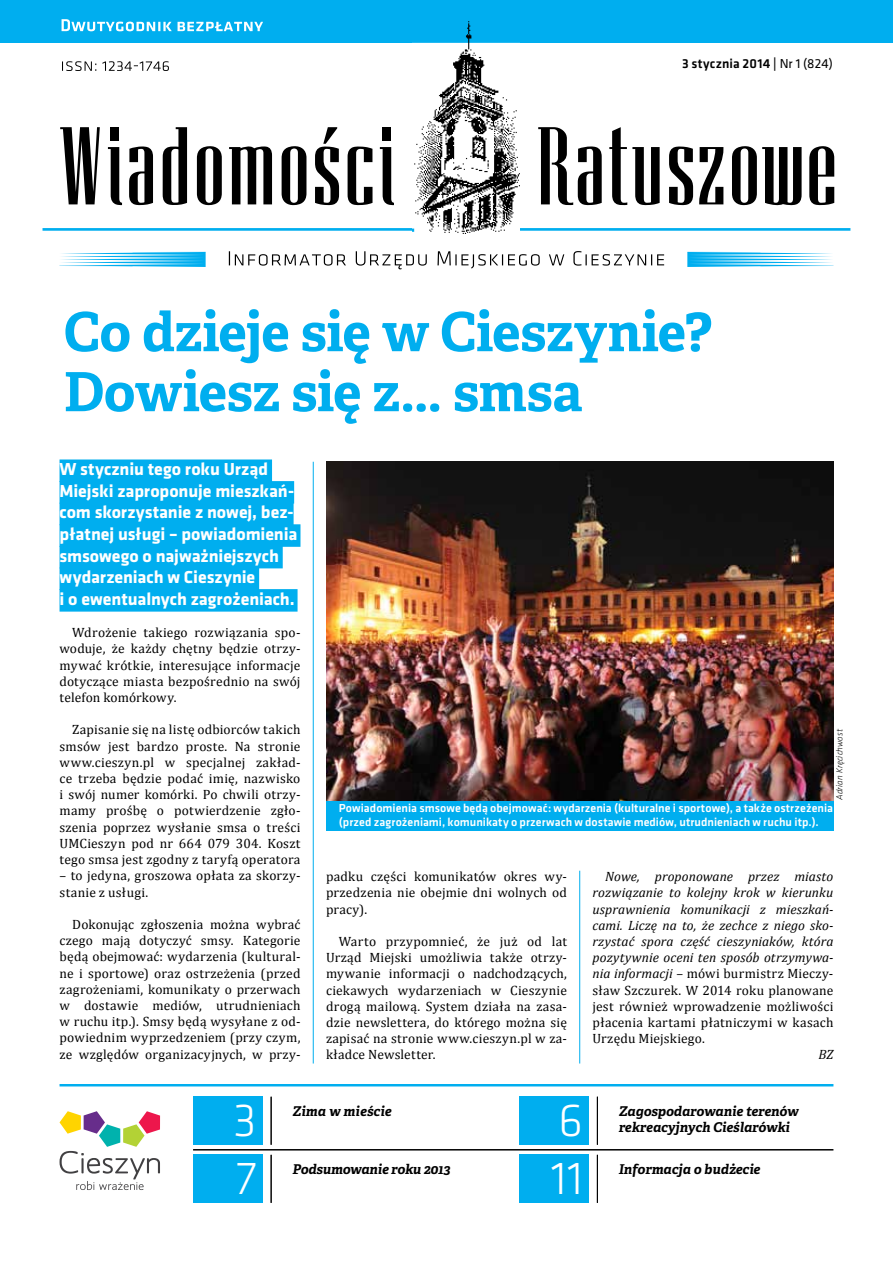
<style>
.page{position:relative;width:893px;height:1263px;background:#fff}
.page>*{position:absolute;margin:0;border:0;box-sizing:border-box;transform-origin:0 0}
.t1{font:700 54px/60px "Adelle Basic";letter-spacing:-.01em;color:#00aeef}
.t2{font:300 48px/58.2px "Klavika";color:#fff}
.t3{font:700 18px/21.6px "Klavika";letter-spacing:-.005em;color:#fff}
.t4{font:13.5px/16.2px "Cambria";letter-spacing:.015em;color:#000;text-align:justify}
.t5{font:italic 13.5px/16.2px "Cambria";letter-spacing:.01em;color:#000;text-align:justify}
.t6{font:italic 700 13.5px/16.2px "Adelle Basic";color:#000}
.t7{font:500 13.5px "Klavika";letter-spacing:.015em;color:#000}
.t8{font:500 12px/14.4px "Klavika";letter-spacing:.005em;color:#fff}
.t9{font:italic 300 9px "Klavika";letter-spacing:.015em;color:#000}
.s1{font-weight:400}
.s2{font-style:normal}
</style>
<div class="page">
<div style="left:0;top:0;width:893px;height:43px;background:#00aeef"></div>
<svg style="left:62px;top:19px;width:201px;height:12px"></svg>
<hr style="left:43px;top:228px;width:371px;height:3px;background:#00aeef">
<hr style="left:519px;top:228px;width:331px;height:3px;background:#00aeef">
<svg style="left:59px;top:252px;width:147px;height:15px"></svg>
<svg style="left:687px;top:252px;width:146px;height:15px"></svg>
<img style="left:413px;top:21px;width:107px;height:212px">
<svg style="left:809px;top:146px;width:25px;height:59px"></svg>
<svg style="left:699px;top:147px;width:24px;height:57px"></svg>
<svg style="left:669px;top:146px;width:24px;height:59px"></svg>
<svg style="left:609px;top:127px;width:51px;height:78px"></svg>
<svg style="left:732px;top:146px;width:70px;height:59px"></svg>
<svg style="left:538px;top:127px;width:64px;height:78px"></svg>
<svg style="left:197px;top:146px;width:25px;height:59px"></svg>
<svg style="left:282px;top:146px;width:24px;height:59px"></svg>
<svg style="left:129px;top:146px;width:24px;height:59px"></svg>
<div style="left:383px;top:127px;width:8px;height:13px;background:#000"></div>
<svg style="left:380px;top:147px;width:14px;height:58px"></svg>
<div style="left:111px;top:127px;width:8px;height:13px;background:#000"></div>
<svg style="left:108px;top:147px;width:14px;height:58px"></svg>
<svg style="left:229px;top:146px;width:43px;height:58px"></svg>
<svg style="left:60px;top:127px;width:40px;height:77px"></svg>
<svg style="left:315px;top:127px;width:24px;height:78px"></svg>
<svg style="left:348px;top:146px;width:24px;height:59px"></svg>
<svg style="left:163px;top:127px;width:24px;height:78px"></svg>
<svg style="left:62px;top:61px;width:107px;height:10px"></svg>
<svg style="left:229px;top:251px;width:435px;height:18px"></svg>
<svg style="left:60px;top:1111px;width:100px;height:79px"></svg>
<hr style="left:193px;top:1149px;width:640px;height:1px;background:#000">
<hr style="left:60px;top:1084px;width:773px;height:2px;background:#00aeef">
<div style="left:519px;top:1155px;width:70px;height:48px;background:#00aeef"></div>
<div style="left:519px;top:1097px;width:70px;height:48px;background:#00aeef"></div>
<hr style="left:597px;top:1097px;width:1px;height:48px;background:#000">
<hr style="left:597px;top:1155px;width:1px;height:48px;background:#000">
<div style="left:193px;top:1155px;width:70px;height:48px;background:#00aeef"></div>
<div style="left:193px;top:1097px;width:70px;height:48px;background:#00aeef"></div>
<hr style="left:271px;top:1097px;width:1px;height:48px;background:#000">
<hr style="left:271px;top:1155px;width:1px;height:48px;background:#000">
<div style="left:326px;top:800px;width:507px;height:31px;background:#00aeef"></div>
<div style="left:60px;top:459px;width:212px;height:23px;background:#00aeef"></div>
<div style="left:60px;top:481px;width:234px;height:23px;background:#00aeef"></div>
<div style="left:60px;top:503px;width:234px;height:22px;background:#00aeef"></div>
<div style="left:60px;top:524px;width:240px;height:23px;background:#00aeef"></div>
<div style="left:60px;top:546px;width:223px;height:22px;background:#00aeef"></div>
<div style="left:60px;top:567px;width:199px;height:23px;background:#00aeef"></div>
<div style="left:60px;top:589px;width:238px;height:23px;background:#00aeef"></div>
<img style="left:326px;top:462px;width:507px;height:338px">
<hr style="left:313px;top:462px;width:1px;height:601px;background:#00aeef">
<hr style="left:579px;top:871px;width:1px;height:192px;background:#00aeef">
<p class="t7" style="left:682px;top:55px;width:153px">3 stycznia 2014 | <span class="s1">Nr 1 (824)</span></p>
<h1 class="t1" style="left:64px;top:302px;width:650px">Co dzieje się w Cieszynie?<br>Dowiesz się z... smsa</h1>
<h3 class="t3" style="left:60px;top:458px;width:239px">W styczniu tego roku Urząd<br>Miejski zaproponuje mieszkań&shy;com skorzystanie z nowej, bez&shy;płatnej usługi – powiadomienia smsowego o najważniejszych wydarzeniach w Cieszynie<br>i o ewentualnych zagrożeniach.</h3>
<p class="t4" style="left:60px;top:624px;width:242px;text-indent:13px">Wdrożenie takiego rozwiązania spo&shy;woduje, że każdy chętny będzie otrzy&shy;mywać krótkie, interesujące informacje dotyczące miasta bezpośrednio na swój telefon komórkowy.</p>
<p class="t4" style="left:60px;top:722px;width:242px;text-indent:13px">Zapisanie się na listę odbiorców takich smsów jest bardzo proste. Na stronie www.cieszyn.pl w specjalnej zakład&shy;ce trzeba będzie podać imię, nazwisko i swój numer komórki. Po chwili otrzy&shy;mamy prośbę o potwierdzenie zgło&shy;szenia poprzez wysłanie smsa o treści UMCieszyn pod nr 664 079 304. Koszt tego smsa jest zgodny z taryfą operatora</p>
<p class="t4" style="left:60px;top:867px;width:242px">– to jedyna, groszowa opłata za skorzy&shy;stanie z usługi.</p>
<p class="t4" style="left:60px;top:916px;width:242px;text-indent:13px">Dokonując zgłoszenia można wybrać czego mają dotyczyć smsy. Kategorie będą obejmować: wydarzenia (kultural&shy;ne i sportowe) oraz ostrzeżenia (przed zagrożeniami, komunikaty o przerwach w dostawie mediów, utrudnieniach w ruchu itp.). Smsy będą wysyłane z od&shy;powiednim wyprzedzeniem (przy czym, ze względów organizacyjnych, w przy-</p>
<p class="t9" style="left:834px;top:800px;width:73px;rotate:-90deg">Adrian Kręcichwost</p>
<p class="t8" style="left:339px;top:800px;width:496px">Powiadomienia smsowe będą obejmować: wydarzenia (kulturalne i sportowe), a także ostrzeżenia (przed zagrożeniami, komunikaty o przerwach w dostawie mediów, utrudnieniach w ruchu itp.).</p>
<p class="t4" style="left:326px;top:868px;width:242px">padku części komunikatów okres wy&shy;przedzenia nie obejmie dni wolnych od pracy).</p>
<p class="t4" style="left:326px;top:933px;width:242px;text-indent:13px">Warto przypomnieć, że już od lat Urząd Miejski umożliwia także otrzy&shy;mywanie informacji o nadchodzących, ciekawych wydarzeniach w Cieszynie drogą mailową. System działa na zasa&shy;dzie newslettera, do którego można się zapisać na stronie www.cieszyn.pl w za&shy;kładce Newsletter.</p>
<p class="t5" style="left:592px;top:868px;width:242px;text-indent:13px">Nowe, proponowane przez miasto rozwiązanie to kolejny krok w kierunku usprawnienia komunikacji z mieszkań&shy;cami. Liczę na to, że zechce z niego sko&shy;rzystać spora część cieszyniaków, która pozytywnie oceni ten sposób otrzymywa&shy;nia informacji <span class="s2">– mówi burmistrz Mieczy&shy;sław Szczurek. W 2014 roku planowane jest również wprowadzenie możliwości płacenia kartami płatniczymi w kasach Urzędu Miejskiego.</span></p>
<p class="t5" style="left:818px;top:1046px;width:17px">BZ</p>
<h2 class="t2" style="left:233px;top:1090px;width:25px">3<br>7</h2>
<h2 class="t2" style="left:551px;top:1090px;width:33px">6<br>11</h2>
<p class="t6" style="left:292px;top:1103px;width:101px">Zima w mieście</p>
<p class="t6" style="left:292px;top:1161px;width:160px">Podsumowanie roku 2013</p>
<p class="t6" style="left:619px;top:1103px;width:182px">Zagospodarowanie terenów rekreacyjnych Cieślarówki</p>
<p class="t6" style="left:619px;top:1161px;width:143px">Informacja o budżecie</p>
</div>
